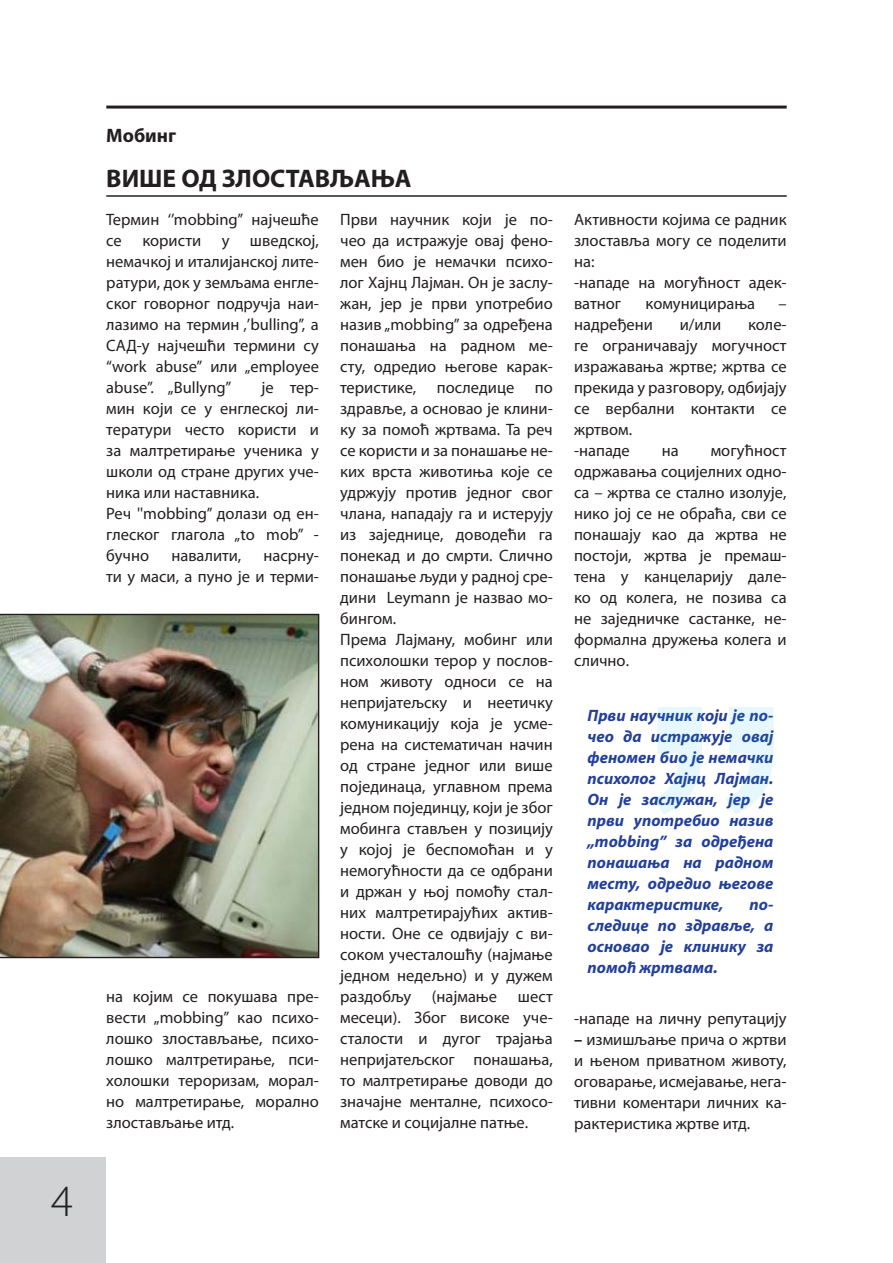
<style>
.page{position:relative;width:893px;height:1263px;background:#fff}
.page>*{position:absolute;margin:0;border:0;box-sizing:border-box;transform-origin:0 0}
.t1{font:300 45px "Myriad Pro";color:#231f20}
.t2{font:700 25.5px "Myriad Pro";color:#231f20}
.t3{font:700 19.5px "Myriad Pro";color:#231f20}
.t4{font:16.5px/21px "Myriad Pro";color:#231f20;text-align:justify}
.t5{font:italic 700 16.5px/21px "Myriad Pro";color:#223f99;text-align:justify}
.s1{font-weight:700}
</style>
<div class="page">
<img style="left:0;top:614px;width:319px;height:344px">
<hr style="left:106px;top:196px;width:681px;height:1px;background:#231f20">
<svg style="left:654px;top:707px;width:119px;height:107px"></svg>
<div style="left:0;top:1157px;width:106px;height:106px;background:#d1d2d4"></div>
<hr style="left:106px;top:106px;width:681px;height:3px;background:#231f20">
<h1 class="t1" style="left:51px;top:1176px;width:23px">4</h1>
<p class="t3" style="left:106px;top:123px;width:72px">Мобинг</p>
<h2 class="t2" style="left:106px;top:162px;width:307px">ВИШЕ ОД ЗЛОСТАВЉАЊА</h2>
<p class="t4" style="left:106px;top:209px;width:214px">Термин ‘’mobbing’’ најчешће се користи у шведској, немачкој и италијанској лите&shy;ратури, док у земљама енгле&shy;ског говорног подручја наи&shy;лазимо на термин ‚’bulling’’, а САД-у најчешћи термини су “work abuse” или „employee abuse”. „Bullyng”</p>
<p class="t4" style="left:340px;top:209px;width:214px;text-align:left">Први научник који је по&shy;чео да истражује овај фено&shy;мен био је немачки психо&shy;лог Хајнц Лајман. Он је заслу&shy;жан, јер је први употребио назив „mobbing” за одређена понашања на радном ме&shy;сту, одредио његове карак&shy;теристике, последице по здравље, а основао је клини&shy;ку за помоћ жртвама. Та реч се користи и за понашање не&shy;ких врста животиња које се удржују против једног свог члана, нападају га и истерују из заједнице, доводећи га понекад и до смрти. Слично понашање људи у радној сре&shy;дини Leymann је назвао мо&shy;бингом.<br>Према Лајману, мобинг или психолошки терор у послов&shy;ном животу односи се на непријатељску и неетичку комуникацију која је усме&shy;рена на систематичан начин од стране једног или више појединаца, углавном према једном појединцу, који је због мобинга стављен у позицију у којој је беспомоћан и у немогућности да се одбрани и држан у њој помоћу стал&shy;них малтретирајућих актив&shy;ности. Оне се одвијају с ви&shy;соком учесталошћу (најмање једном недељно) и у дужем раздобљу</p>
<p class="t4" style="left:106px;top:377px;width:214px;text-align:left;text-indent:155px">је тер&shy;мин који се у енглеској ли&shy;тератури често користи и за малтретирање ученика у школи од стране других уче&shy;ника или наставника.<br>Реч ''mobbing’’ долази од ен&shy;глеског глагола „to mob” - бучно</p>
<p class="t4" style="left:106px;top:545px;width:214px;text-align:right">насрну-<br>ти у маси, а пуно је и терми-</p>
<p class="t4" style="left:171px;top:545px;width:71px">навалити,</p>
<p class="t4" style="left:432px;top:986px;width:67px">(најмање</p>
<p class="t4" style="left:106px;top:986px;width:214px">на којим се покушава пре&shy;вести „mobbing” као психо&shy;лошко злостављање, психо&shy;лошко малтретирање, пси&shy;холошки тероризам, морал&shy;но малтретирање, морално злостављање итд.</p>
<p class="t4" style="left:340px;top:986px;width:214px;text-indent:178px">шест месеци). Због високе уче&shy;сталости и дугог трајања непријатељског понашања, то малтретирање доводи до значајне менталне, психосо&shy;матске и социјалне патње.</p>
<p class="t4" style="left:574px;top:209px;width:214px;text-align:left">Активности којима се радник злоставља могу се поделити на:<br>-нападе на могућност адек&shy;ватног</p>
<p class="t4" style="left:646px;top:293px;width:111px">комуницирања</p>
<p class="t4" style="left:778px;top:293px;width:10px">–</p>
<p class="t4" style="left:574px;top:314px;width:80px">надређени</p>
<p class="t4" style="left:680px;top:314px;width:43px">и/или</p>
<p class="t4" style="left:574px;top:314px;width:214px;text-align:left;text-indent:174px">коле&shy;ге ограничавају могучност изражавања жртве; жртва се прекида у разговору, одбијају се вербални контакти се жртвом.<br>-нападе</p>
<p class="t4" style="left:574px;top:440px;width:214px;text-indent:137px">могућност одржавања социјелних одно&shy;са – жртва се стално изолује, нико јој се не обраћа, сви се понашају као да жртва не постоји, жртва је премаш&shy;тена у канцеларију дале&shy;ко од колега, не позива са не заједничке састанке, не&shy;формална дружења колега и слично.</p>
<p class="t4" style="left:662px;top:440px;width:18px">на</p>
<p class="t5" style="left:588px;top:704px;width:187px">Први научник који је по&shy;чео да истражује овај феномен био је немачки психолог Хајнц Лајман.<br>Он је заслужан, јер је први употребио назив „mobbing” за одређена понашања на радном месту, одредио његове карактеристике,</p>
<p class="t5" style="left:588px;top:893px;width:187px;text-indent:162px">по&shy;следице по здравље, а основао је клинику за помоћ жртвама.</p>
<p class="t4" style="left:574px;top:1007px;width:214px">-нападе на личну репутацију</p>
<p class="t4" style="left:574px;top:1028px;width:214px"><span class="s1">–</span> измишљање прича о жртви и њеном приватном животу, оговарање, исмејавање, нега&shy;тивни коментари личних ка&shy;рактеристика жртве итд.</p>
</div>
